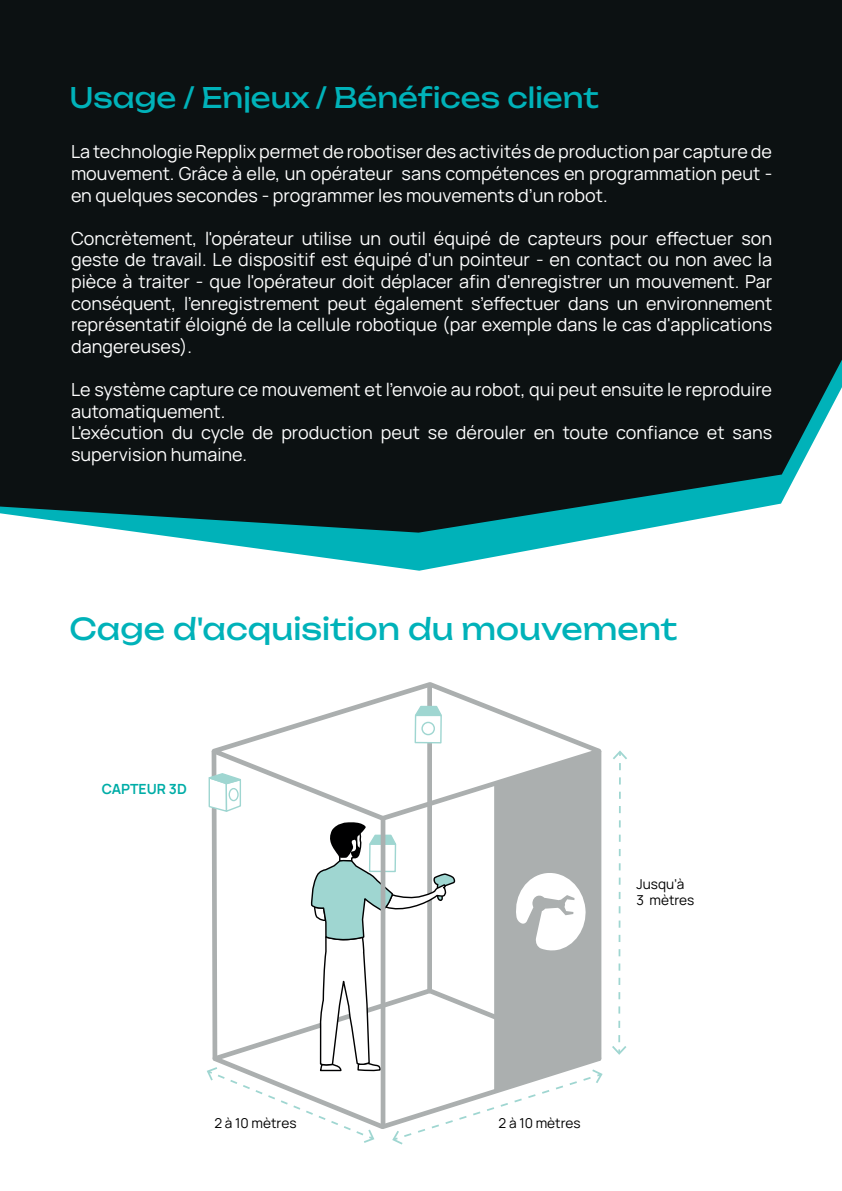
<style>
.page{position:relative;width:842px;height:1191px;background:#fff}
.page>*{position:absolute;margin:0;border:0;box-sizing:border-box;transform-origin:0 0}
.t1{font:30px "Unbounded";color:#00b2b9}
.t2{font:28px "Unbounded";color:#00b2b9}
.t3{font:200 18px/21.6px "Manrope";color:#fff;text-align:justify}
.t4{font:200 14px "Manrope";color:#00ada7}
.t5{font:200 13.6px/16.4px "Manrope";color:#000001}
</style>
<div class="page">
<svg style="left:137px;top:532px;width:491px;height:39px"></svg>
<div style="left:0;top:0;width:842px;height:532px;background:#0c1112"></div>
<svg style="left:612px;top:750px;width:15px;height:304px"></svg>
<svg style="left:223px;top:682px;width:369px;height:64px"></svg>
<svg style="left:414px;top:705px;width:29px;height:12px"></svg>
<div style="left:415px;top:715px;width:26px;height:28px;background:#fff"></div>
<div style="left:415px;top:714px;width:27px;height:29px;border:1px solid #9fd6d1"></div>
<svg style="left:422px;top:722px;width:12px;height:12px"></svg>
<div style="left:421px;top:721px;width:14px;height:14px;border:1px solid #9fd6d1;border-radius:50%"></div>
<svg style="left:207px;top:746px;width:396px;height:399px"></svg>
<h2 class="t2" style="left:69px;top:75px;width:531px">Usage / Enjeux / Bénéfices client</h2>
<p class="t3" style="left:71px;top:140px;width:703px">La technologie Repplix permet de robotiser des activités de production par capture de mouvement. Grâce à elle, un opérateur sans compétences en programmation peut - en quelques secondes - programmer les mouvements d’un robot.</p>
<p class="t3" style="left:71px;top:227px;width:703px">Concrètement, l'opérateur utilise un outil équipé de capteurs pour effectuer son geste de travail. Le dispositif est équipé d'un pointeur - en contact ou non avec la pièce à traiter - que l'opérateur doit déplacer afin d'enregistrer un mouvement. Par conséquent, l’enregistrement peut également s’effectuer dans un environnement représentatif éloigné de la cellule robotique (par exemple dans le cas d'applications dangereuses).</p>
<p class="t3" style="left:71px;top:378px;width:703px;text-align:left">Le système capture ce mouvement et l’envoie au robot, qui peut ensuite le reproduire automatiquement.<br>L'exécution du cycle de production peut se dérouler en toute confiance et sans supervision humaine.</p>
<h1 class="t1" style="left:70px;top:605px;width:609px">Cage d'acquisition du mouvement</h1>
<p class="t4" style="left:102px;top:779px;width:87px">CAPTEUR 3D</p>
<p class="t5" style="left:636px;top:875px;width:59px">Jusqu’à<br>3 mètres</p>
<p class="t5" style="left:214px;top:1114px;width:84px">2 à 10 mètres</p>
<p class="t5" style="left:499px;top:1114px;width:84px">2 à 10 mètres</p>
</div>
